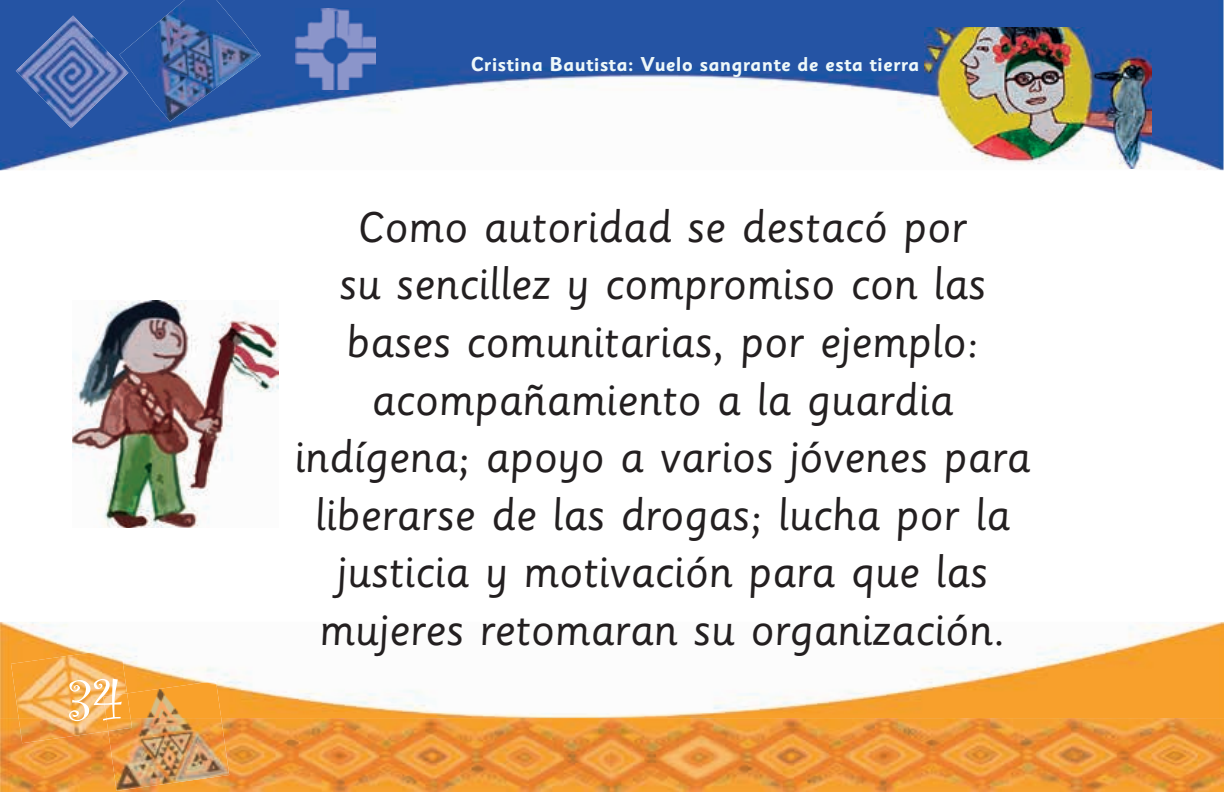
<style>
.page{position:relative;width:1224px;height:792px;background:#fff}
.page>*{position:absolute;margin:0;border:0;box-sizing:border-box;transform-origin:0 0}
.t1{font:60px "Curlz";color:#fff}
.t2{font:48px/57.6px "Sassoon Primary Std";color:#231f20;text-align:center}
.t3{font:700 20px "Sassoon Sans Std";letter-spacing:.005em;color:#eef8f9}
</style>
<div class="page">
<img style="left:0;top:622px;width:1224px;height:170px">
<img style="left:0;top:0;width:1224px;height:170px">
<img style="left:1223px;top:718px;width:1px;height:74px">
<img style="left:119px;top:0;width:142px;height:122px">
<img style="left:11px;top:648px;width:116px;height:70px">
<img style="left:19px;top:718px;width:89px;height:25px">
<img style="left:16px;top:16px;width:112px;height:112px">
<img style="left:296px;top:9px;width:80px;height:80px">
<img style="left:127px;top:681px;width:94px;height:37px">
<img style="left:108px;top:718px;width:121px;height:73px">
<img style="left:103px;top:693px;width:28px;height:25px">
<img style="left:106px;top:718px;width:26px;height:13px">
<img style="left:72px;top:301px;width:206px;height:227px">
<img style="left:925px;top:27px;width:227px;height:142px">
<p class="t1" style="left:67px;top:658px;width:58px">34</p>
<p class="t3" style="left:471px;top:52px;width:450px">Cristina Bautista: Vuelo sangrante de esta tierra</p>
<p class="t2" style="left:294px;top:198px;width:738px">Como autoridad se destacó por<br>su sencillez y compromiso con las bases comunitarias, por ejemplo: acompañamiento a la guardia indígena; apoyo a varios jóvenes para liberarse de las drogas; lucha por la justicia y motivación para que las mujeres retomaran su organización.</p>
</div>
